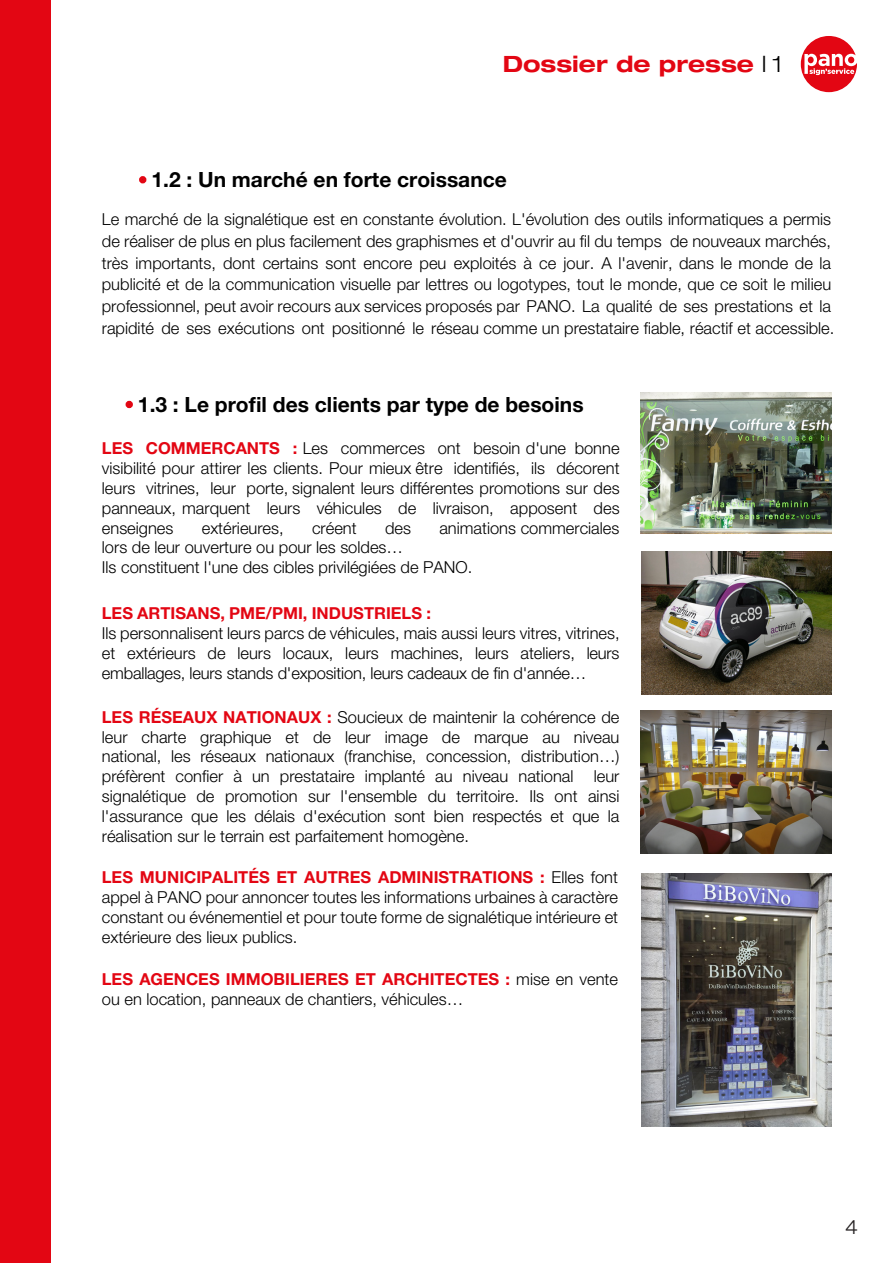
<style>
.page{position:relative;width:893px;height:1263px;background:#fff}
.page>*{position:absolute;margin:0;border:0;box-sizing:border-box;transform-origin:0 0}
.t1{font:700 expanded 22.5px "Helvetica Neue";color:#e30613}
.t2{font:700 21px "Helvetica Neue LT Std";color:#000}
.t3{font:300 expanded 19.5px "Helvetica Neue LT Std";color:#231f20}
.t4{font:300 16.5px/19.8px "Helvetica Neue LT Std";color:#000;text-align:justify}
.t5{font:700 16.5px "Helvetica Neue LT Std";color:#e30613}
.s1{font-family:"Helvetica Neue LT Std";font-weight:300;color:#030303}
.s2{font-weight:300;font-size:24px;color:#a41620}
.s3{font-weight:700;color:#e30613}
</style>
<div class="page">
<div style="left:139px;top:176px;width:7px;height:7px;border:4px solid #e30613;border-radius:50%"></div>
<div style="left:126px;top:401px;width:7px;height:7px;border:4px solid #e30613;border-radius:50%"></div>
<img style="left:640px;top:711px;width:191px;height:143px">
<img style="left:641px;top:873px;width:190px;height:253px">
<img style="left:641px;top:552px;width:190px;height:142px">
<svg style="left:668px;top:616px;width:19px;height:13px"></svg>
<img style="left:640px;top:392px;width:191px;height:142px">
<svg style="left:801px;top:36px;width:56px;height:56px"></svg>
<div style="left:0;top:0;width:50px;height:1263px;background:#e30613"></div>
<h1 class="t1" style="left:503px;top:50px;width:281px">Dossier de presse <span class="s1">l 1</span></h1>
<p class="t2" style="left:139px;top:167px;width:369px"><span class="s2">·</span> 1.2 : Un marché en forte croissance</p>
<p class="t4" style="left:102px;top:208px;width:734px;line-height:21.8px;text-align:left">Le marché de la signalétique est en constante évolution. L'évolution des outils informatiques a permis de réaliser de plus en plus facilement des graphismes et d'ouvrir au fil du temps de nouveaux marchés, très importants, dont certains sont encore peu exploités à ce jour. A l'avenir, dans le monde de la publicité et de la communication visuelle par lettres ou logotypes, tout le monde, que ce soit le milieu professionnel, peut avoir recours aux services proposés par PANO. La qualité de ses prestations et la rapidité de ses exécutions ont positionné le réseau comme un prestataire fiable, réactif et accessible.</p>
<p class="t2" style="left:126px;top:392px;width:459px"><span class="s2">·</span> 1.3 : Le profil des clients par type de besoins</p>
<p class="t4" style="left:102px;top:438px;width:519px"><span class="s3">LES COMMERCANTS :</span> Les commerces ont besoin d'une bonne visibilité pour attirer les clients. Pour mieux être identifiés, ils décorent leurs vitrines, leur porte, signalent leurs différentes promotions sur des panneaux, marquent leurs véhicules de livraison, apposent des enseignes</p>
<p class="t4" style="left:202px;top:518px;width:83px">extérieures,</p>
<p class="t4" style="left:312px;top:518px;width:46px">créent</p>
<p class="t4" style="left:385px;top:518px;width:27px">des</p>
<p class="t4" style="left:439px;top:518px;width:181px">animations commerciales</p>
<p class="t4" style="left:102px;top:537px;width:372px">lors de leur ouverture ou pour les soldes…<br>Ils constituent l'une des cibles privilégiées de PANO.</p>
<p class="t5" style="left:102px;top:603px;width:331px">LES ARTISANS, PME/PMI, INDUSTRIELS :</p>
<p class="t4" style="left:102px;top:623px;width:519px">Ils personnalisent leurs parcs de véhicules, mais aussi leurs vitres, vitrines, et extérieurs de leurs locaux, leurs machines, leurs ateliers, leurs emballages, leurs stands d'exposition, leurs cadeaux de fin d'année…</p>
<p class="t4" style="left:102px;top:707px;width:519px"><span class="s3">LES RÉSEAUX NATIONAUX :</span> Soucieux de maintenir la cohérence de leur charte graphique et de leur image de marque au niveau national, les réseaux nationaux (franchise, concession, distribution…) préfèrent confier à un prestataire implanté au niveau national leur signalétique de promotion sur l'ensemble du territoire. Ils ont ainsi l'assurance que les délais d'exécution sont bien respectés et que la réalisation sur le terrain est parfaitement homogène.</p>
<p class="t4" style="left:102px;top:867px;width:518px"><span class="s3">LES MUNICIPALITÉS ET AUTRES ADMINISTRATIONS :</span> Elles font appel à PANO pour annoncer toutes les informations urbaines à caractère constant ou événementiel et pour toute forme de signalétique intérieure et extérieure des lieux publics.</p>
<p class="t4" style="left:102px;top:969px;width:518px"><span class="s3">LES AGENCES IMMOBILIERES ET ARCHITECTES :</span> mise en vente ou en location, panneaux de chantiers, véhicules…</p>
<p class="t3" style="left:845px;top:1216px;width:15px">4</p>
</div>
